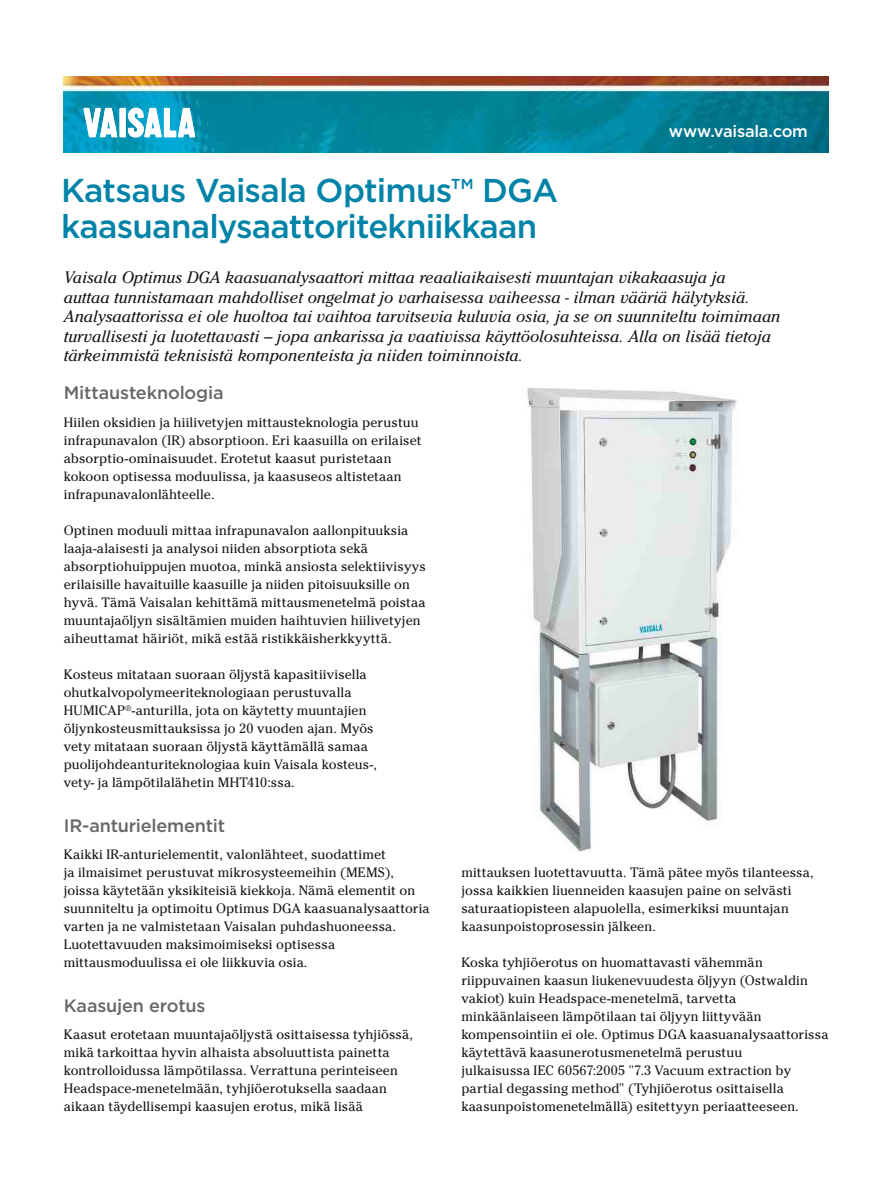
<style>
.page{position:relative;width:893px;height:1191px;background:#fff}
.page>*{position:absolute;margin:0;border:0;box-sizing:border-box;transform-origin:0 0}
.t1{font:500 33px/36px "Gotham";letter-spacing:-.025em;color:#0083a7}
.t2{font:500 18px "Gotham";letter-spacing:-.01em;color:#676867}
.t3{font:italic 16.5px/19.5px "Cheltenham Std";color:#151616}
.t4{font:500 16.5px "Gotham";letter-spacing:-.015em;color:#fefefe}
.t5{font:13.5px/18px "Cheltenham Std";letter-spacing:.005em;color:#151616}
</style>
<div class="page">
<img style="left:64px;top:77px;width:765px;height:76px">
<svg style="left:83px;top:108px;width:34px;height:29px"></svg>
<div style="left:120px;top:109px;width:6px;height:28px;background:#fefefe"></div>
<svg style="left:128px;top:107px;width:67px;height:31px"></svg>
<img style="left:527px;top:388px;width:210px;height:463px">
<p class="t4" style="left:669px;top:120px;width:141px">www.vaisala.com</p>
<h1 class="t1" style="left:61px;top:171px;width:498px">Katsaus Vaisala Optimus™ DGA kaasuanalysaattoritekniikkaan</h1>
<p class="t3" style="left:64px;top:268px;width:718px">Vaisala Optimus DGA kaasuanalysaattori mittaa reaaliaikaisesti muuntajan vikakaasuja ja<br>auttaa tunnistamaan mahdolliset ongelmat jo varhaisessa vaiheessa - ilman vääriä hälytyksiä.<br>Analysaattorissa ei ole huoltoa tai vaihtoa tarvitsevia kuluvia osia, ja se on suunniteltu toimimaan turvallisesti ja luotettavasti – jopa ankarissa ja vaativissa käyttöolosuhteissa. Alla on lisää tietoja tärkeimmistä teknisistä komponenteista ja niiden toiminnoista.</p>
<h2 class="t2" style="left:64px;top:381px;width:161px">Mittausteknologia</h2>
<p class="t5" style="left:64px;top:413px;width:359px">Hiilen oksidien ja hiilivetyjen mittausteknologia perustuu infrapunavalon (IR) absorptioon. Eri kaasuilla on erilaiset absorptio-ominaisuudet. Erotetut kaasut puristetaan kokoon optisessa moduulissa, ja kaasuseos altistetaan infrapunavalonlähteelle.</p>
<p class="t5" style="left:64px;top:521px;width:364px">Optinen moduuli mittaa infrapunavalon aallonpituuksia laaja-alaisesti ja analysoi niiden absorptiota sekä absorptiohuippujen muotoa, minkä ansiosta selektiivisyys erilaisille havaituille kaasuille ja niiden pitoisuuksille on hyvä. Tämä Vaisalan kehittämä mittausmenetelmä poistaa muuntajaöljyn sisältämien muiden haihtuvien hiilivetyjen aiheuttamat häiriöt, mikä estää ristikkäisherkkyyttä.</p>
<p class="t5" style="left:64px;top:665px;width:315px">Kosteus mitataan suoraan öljystä kapasitiivisella ohutkalvopolymeeriteknologiaan perustuvalla HUMICAP<sup>®</sup>-anturilla, jota on käytetty muuntajien öljynkosteusmittauksissa jo 20 vuoden ajan. Myös vety mitataan suoraan öljystä käyttämällä samaa puolijohdeanturiteknologiaa kuin Vaisala kosteus-, vety- ja lämpötilalähetin MHT410:ssa.</p>
<h2 class="t2" style="left:64px;top:814px;width:163px">IR-anturielementit</h2>
<p class="t5" style="left:64px;top:845px;width:367px">Kaikki IR-anturielementit, valonlähteet, suodattimet<br>ja ilmaisimet perustuvat mikrosysteemeihin (MEMS), joissa käytetään yksikiteisiä kiekkoja. Nämä elementit on suunniteltu ja optimoitu Optimus DGA kaasuanalysaattoria varten ja ne valmistetaan Vaisalan puhdashuoneessa.<br>Luotettavuuden maksimoimiseksi optisessa mittausmoduulissa ei ole liikkuvia osia.</p>
<h2 class="t2" style="left:64px;top:994px;width:143px">Kaasujen erotus</h2>
<p class="t5" style="left:64px;top:1025px;width:351px">Kaasut erotetaan muuntajaöljystä osittaisessa tyhjiössä, mikä tarkoittaa hyvin alhaista absoluuttista painetta kontrolloidussa lämpötilassa. Verrattuna perinteiseen Headspace-menetelmään, tyhjiöerotuksella saadaan aikaan täydellisempi kaasujen erotus, mikä lisää</p>
<p class="t5" style="left:461px;top:863px;width:354px">mittauksen luotettavuutta. Tämä pätee myös tilanteessa, jossa kaikkien liuenneiden kaasujen paine on selvästi saturaatiopisteen alapuolella, esimerkiksi muuntajan kaasunpoistoprosessin jälkeen.</p>
<p class="t5" style="left:461px;top:953px;width:369px">Koska tyhjiöerotus on huomattavasti vähemmän riippuvainen kaasun liukenevuudesta öljyyn (Ostwaldin vakiot) kuin Headspace-menetelmä, tarvetta minkäänlaiseen lämpötilaan tai öljyyn liittyvään kompensointiin ei ole. Optimus DGA kaasuanalysaattorissa käytettävä kaasunerotusmenetelmä perustuu<br>julkaisussa IEC 60567:2005 "7.3 Vacuum extraction by partial degassing method" (Tyhjiöerotus osittaisella kaasunpoistomenetelmällä) esitettyyn periaatteeseen.</p>
</div>
